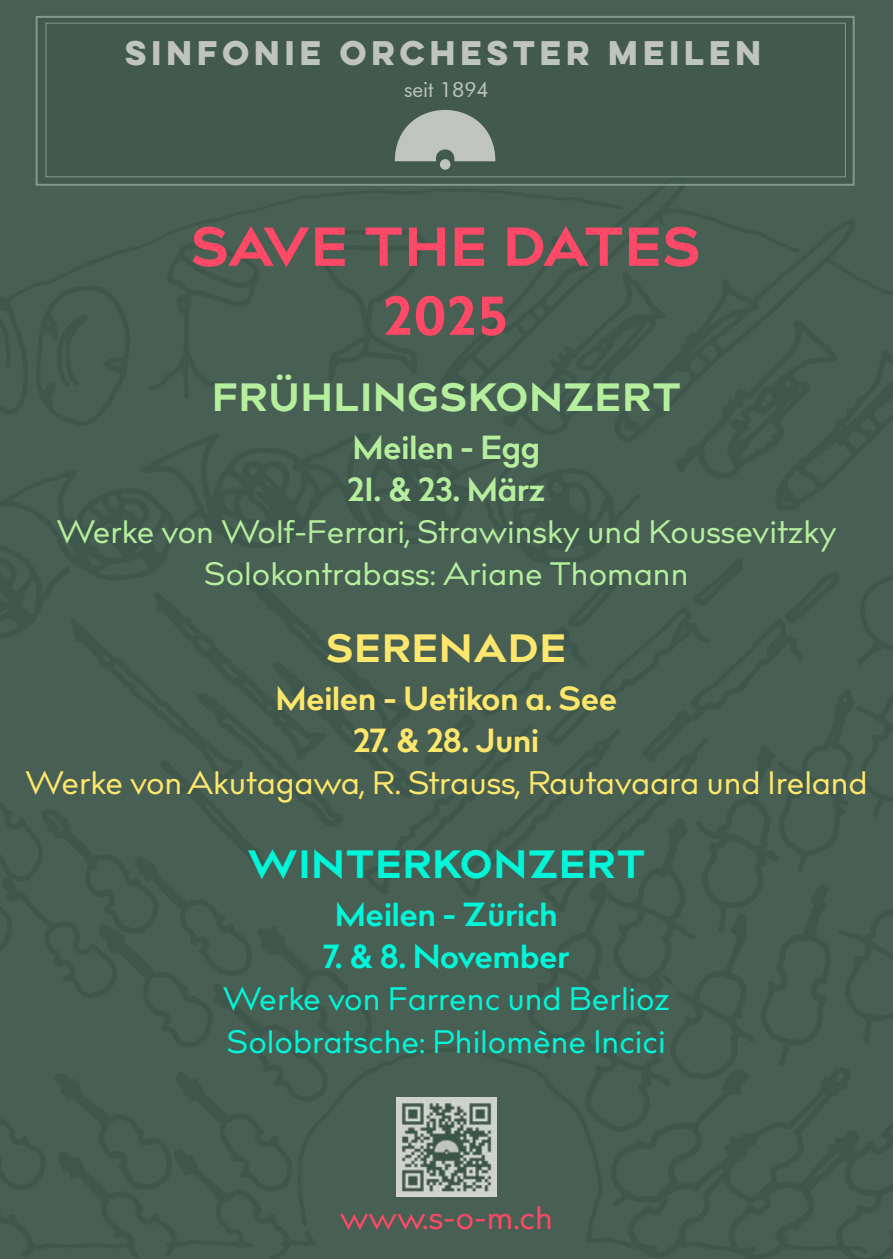
<style>
.page{position:relative;width:893px;height:1259px;background:#485f53}
.page>*{position:absolute;margin:0;border:0;box-sizing:border-box;transform-origin:0 0}
.t1{font:800 54px/69px "billcorpmed";letter-spacing:.05em;color:#ff4967;text-align:center}
.t2{font:800 39px "billcorpmed";letter-spacing:.06em;color:#b5ef9d}
.t3{font:800 39px "billcorpmed";letter-spacing:.06em;color:#00f6d8}
.t4{font:800 39px "billcorpmed";letter-spacing:.06em;color:#ffe76e}
.t5{font:700 33px "billcorpmed";color:#ffe76b}
.t6{font:700 33px "billcorpmed";color:#00f6d8}
.t7{font:700 33px "billcorpmed";color:#b5ef9d}
.t8{font:32.1px/42px "billcorpmed";color:#b5ef9d;text-align:center}
.t9{font:32.1px/43.2px "billcorpmed";color:#00f6d8}
.t10{font:32.1px "billcorpmed";color:#ffe76b}
.t11{font:32.1px "billcorpmed";color:#ff4967}
.t12{font:700 30.6px "Lulo Clean W01 One";letter-spacing:-.06em;color:#c0c4bf}
.t13{font:21px "Futura BT";color:#c0c4bf}
.s1{font-family:"Helvetica"}
</style>
<div class="page">
<svg style="left:36px;top:16px;width:819px;height:170px"></svg>
<div style="left:46px;top:23px;width:800px;height:154px;background:#415a4d"></div>
<svg style="left:395px;top:110px;width:100px;height:51px"></svg>
<div style="left:440px;top:159px;width:10px;height:11px;background:#c0c4bf;border-radius:50%"></div>
<img style="left:397px;top:1097px;width:99px;height:100px">
<p class="t12" style="left:125px;top:31px;width:644px">SINFONIE ORCHESTER MEILEN</p>
<p class="t13" style="left:404px;top:76px;width:86px">seit 1894</p>
<h1 class="t1" style="left:192px;top:214px;width:509px">SAVE THE DATES<br>2025</h1>
<p class="t2" style="left:213px;top:369px;width:469px">FRÜHLINGSKONZERT</p>
<p class="t7" style="left:353px;top:424px;width:189px">Meilen - Egg</p>
<p class="t7" style="left:348px;top:466px;width:199px">21. <span class="s1">&amp;</span> 23. März</p>
<p class="t8" style="left:56px;top:512px;width:781px">Werke von Wolf-Ferrari, Strawinsky und Koussevitzky<br>Solokontrabass: Ariane Thomann</p>
<p class="t4" style="left:327px;top:621px;width:240px">SERENADE</p>
<p class="t5" style="left:276px;top:675px;width:343px">Meilen - Uetikon a. See</p>
<p class="t5" style="left:354px;top:717px;width:187px">27. <span class="s1">&amp;</span> 28. Juni</p>
<p class="t10" style="left:25px;top:760px;width:844px">Werke von Akutagawa, R. Strauss, Rautavaara und Ireland</p>
<p class="t3" style="left:248px;top:836px;width:398px">WINTERKONZERT</p>
<p class="t6" style="left:335px;top:890px;width:224px">Meilen - Zürich</p>
<p class="t6" style="left:323px;top:932px;width:247px">7. <span class="s1">&amp;</span> 8. November</p>
<p class="t9" style="left:223px;top:978px;width:449px">Werke von Farrenc und Berlioz<br>Solobratsche: Philomène Incici</p>
<p class="t11" style="left:340px;top:1194px;width:214px">www.s-o-m.ch</p>
</div>
